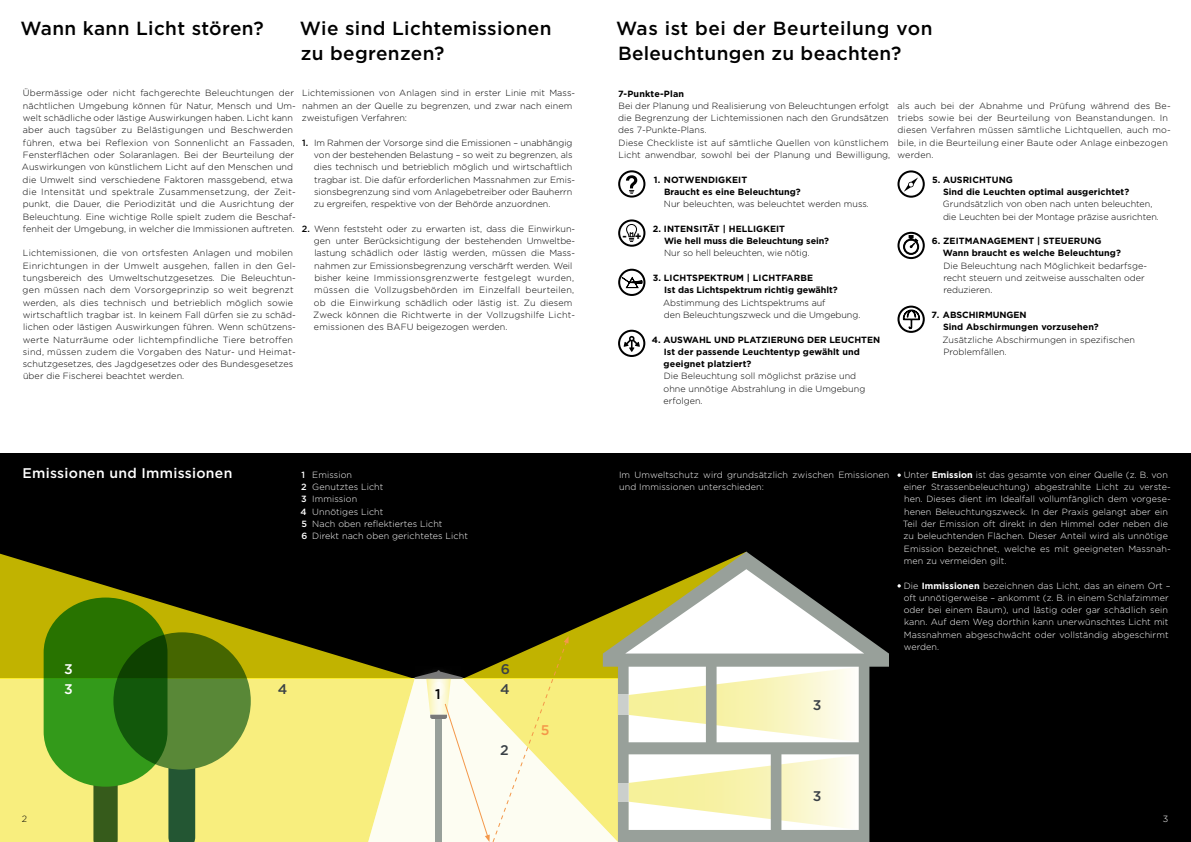
<style>
.page{position:relative;width:1191px;height:842px;background:#fff}
.page>*{position:absolute;margin:0;border:0;box-sizing:border-box;transform-origin:0 0}
.t1{font:500 19px/24.6px "Gotham";letter-spacing:.02em;color:#000}
.t2{font:500 14px/20.9px "Gotham";letter-spacing:.02em;color:#fff}
.t3{font:500 14px "Gotham";color:#394046}
.t4{font:500 14px "Gotham";color:#000}
.t5{font:500 14px "Gotham";color:#f4984a}
.t6{font:700 10.8px "Gotham";color:#000}
.t7{font:300 9px/12.3px "Gotham";letter-spacing:.01em;color:#000}
.t8{font:300 9px/12.3px "Gotham";letter-spacing:.01em;color:#fff}
.t9{font:700 9px/12.3px "Gotham";letter-spacing:.005em;color:#000}
.s1{font-weight:500}
.s2{font-weight:700}
</style>
<div class="page">
<div style="left:0;top:453px;width:1191px;height:389px;background:#000"></div>
<svg style="left:558px;top:616px;width:45px;height:63px;fill:#c1b300"></svg>
<svg style="left:0;top:553px;width:414px;height:126px"></svg>
<div style="left:0;top:679px;width:628px;height:163px;background:#f8ee7e"></div>
<svg style="left:368px;top:681px;width:235px;height:161px"></svg>
<svg style="left:44px;top:597px;width:151px;height:245px"></svg>
<svg style="left:113px;top:632px;width:138px;height:138px;background:#3c6e1b"></svg>
<svg style="left:603px;top:552px;width:286px;height:290px"></svg>
<svg style="left:414px;top:636px;width:154px;height:206px"></svg>
<svg style="left:898px;top:171px;width:25px;height:26px"></svg>
<div style="left:897px;top:170px;width:27px;height:28px;border:2px solid #000;border-radius:50%"></div>
<svg style="left:903px;top:177px;width:15px;height:15px"></svg>
<svg style="left:898px;top:233px;width:25px;height:25px"></svg>
<div style="left:897px;top:232px;width:27px;height:27px;border:2px solid #000;border-radius:50%"></div>
<svg style="left:903px;top:235px;width:16px;height:20px"></svg>
<svg style="left:898px;top:307px;width:25px;height:25px"></svg>
<div style="left:897px;top:306px;width:27px;height:27px;border:2px solid #000;border-radius:50%"></div>
<svg style="left:902px;top:309px;width:18px;height:24px"></svg>
<svg style="left:619px;top:171px;width:25px;height:26px"></svg>
<div style="left:618px;top:170px;width:27px;height:28px;border:2px solid #000;border-radius:50%"></div>
<svg style="left:626px;top:175px;width:11px;height:19px"></svg>
<svg style="left:619px;top:220px;width:25px;height:26px"></svg>
<div style="left:618px;top:219px;width:27px;height:28px;border:2px solid #000;border-radius:50%"></div>
<svg style="left:626px;top:224px;width:11px;height:18px"></svg>
<svg style="left:619px;top:270px;width:25px;height:25px"></svg>
<div style="left:618px;top:269px;width:27px;height:27px;border:2px solid #000;border-radius:50%"></div>
<svg style="left:621px;top:276px;width:21px;height:12px"></svg>
<svg style="left:619px;top:331px;width:25px;height:25px"></svg>
<div style="left:618px;top:330px;width:27px;height:27px;border:2px solid #000;border-radius:50%"></div>
<svg style="left:623px;top:336px;width:17px;height:16px"></svg>
<div style="left:618px;top:695px;width:10px;height:20px;background:#cbcfcc"></div>
<div style="left:618px;top:783px;width:10px;height:19px;background:#cbcfcc"></div>
<h1 class="t1" style="left:21px;top:16px;width:245px">Wann kann Licht stören?</h1>
<h1 class="t1" style="left:300px;top:16px;width:253px">Wie sind Lichtemissionen zu begrenzen?</h1>
<p class="t7" style="left:22px;top:87px;width:275px">Übermässige oder nicht fachgerechte Beleuchtungen der nächtlichen Umgebung können für Natur, Mensch und Um&shy;welt schädliche oder lästige Auswirkungen haben. Licht kann aber auch tagsüber zu Belästigungen und Beschwerden führen, etwa bei Reflexion von Sonnenlicht an Fassaden, Fensterflächen oder Solaranlagen. Bei der Beurteilung der Auswirkungen von künstlichem Licht auf den Menschen und die Umwelt sind verschiedene Faktoren massgebend, etwa die Intensität und spektrale Zusammensetzung, der Zeit&shy;punkt, die Dauer, die Periodizität und die Ausrichtung der Beleuchtung. Eine wichtige Rolle spielt zudem die Beschaf&shy;fenheit der Umgebung, in welcher die Immissionen auftreten.</p>
<p class="t7" style="left:23px;top:247px;width:275px">Lichtemissionen, die von ortsfesten Anlagen und mobilen Einrichtungen in der Umwelt ausgehen, fallen in den Gel&shy;tungsbereich des Umweltschutzgesetzes. Die Beleuchtun&shy;gen müssen nach dem Vorsorgeprinzip so weit begrenzt werden, als dies technisch und betrieblich möglich sowie wirtschaftlich tragbar ist. In keinem Fall dürfen sie zu schäd&shy;lichen oder lästigen Auswirkungen führen. Wenn schützens&shy;werte Naturräume oder lichtempfindliche Tiere betroffen sind, müssen zudem die Vorgaben des Natur- und Heimat&shy;schutzgesetzes, des Jagdgesetzes oder des Bundesgesetzes über die Fischerei beachtet werden.</p>
<p class="t7" style="left:302px;top:87px;width:275px">Lichtemissionen von Anlagen sind in erster Linie mit Mass&shy;nahmen an der Quelle zu begrenzen, und zwar nach einem zweistufigen Verfahren:</p>
<p class="t7" style="left:314px;top:136px;width:263px;text-indent:-12px"><span class="s1">1.</span> Im Rahmen der Vorsorge sind die Emissionen – unabhängig von der bestehenden Belastung – so weit zu begrenzen, als dies technisch und betrieblich möglich und wirtschaftlich tragbar ist. Die dafür erforderlichen Massnahmen zur Emis&shy;sionsbegrenzung sind vom Anlagebetreiber oder Bauherrn zu ergreifen, respektive von der Behörde anzuordnen.</p>
<p class="t7" style="left:313px;top:222px;width:263px;text-indent:-11px"><span class="s1">2.</span> Wenn feststeht oder zu erwarten ist, dass die Einwirkun&shy;gen unter Berücksichtigung der bestehenden Umweltbe&shy;lastung schädlich oder lästig werden, müssen die Mass&shy;nahmen zur Emissionsbegrenzung verschärft werden. Weil bisher keine Immissionsgrenzwerte festgelegt wurden, müssen die Vollzugsbehörden im Einzelfall beurteilen, ob die Einwirkung schädlich oder lästig ist. Zu diesem Zweck können die Richtwerte in der Vollzugshilfe Licht&shy;emissionen des BAFU beigezogen werden.</p>
<h2 class="t2" style="left:23px;top:462px;width:211px">Emissionen und Immissionen</h2>
<p class="t8" style="left:300px;top:468px;width:169px"><span class="s1">1</span> Emission<br><span class="s1">2</span> Genutztes Licht<br><span class="s1">3</span> Immission<br><span class="s1">4</span> Unnötiges Licht<br><span class="s1">5</span> Nach oben reflektiertes Licht<br><span class="s1">6</span> Direkt nach oben gerichtetes Licht</p>
<h2 class="t2" style="left:64px;top:658px;width:10px">3<br>3</h2>
<h2 class="t3" style="left:501px;top:659px;width:11px">6</h2>
<h2 class="t3" style="left:278px;top:680px;width:11px">4</h2>
<h2 class="t3" style="left:500px;top:680px;width:11px">4</h2>
<h2 class="t4" style="left:435px;top:684px;width:7px">1</h2>
<h2 class="t3" style="left:500px;top:741px;width:10px">2</h2>
<h2 class="t5" style="left:541px;top:721px;width:10px">5</h2>
<h1 class="t1" style="left:616px;top:16px;width:318px">Was ist bei der Beurteilung von<br>Beleuchtungen zu beachten?</h1>
<p class="t9" style="left:618px;top:87px;width:68px">7-Punkte-Plan</p>
<p class="t7" style="left:618px;top:99px;width:274px">Bei der Planung und Realisierung von Beleuchtungen erfolgt die Begrenzung der Lichtemissionen nach den Grundsätzen des 7-Punkte-Plans.<br>Diese Checkliste ist auf sämtliche Quellen von künstlichem Licht anwendbar, sowohl bei der Planung und Bewilligung,</p>
<p class="t7" style="left:897px;top:99px;width:275px">als auch bei der Abnahme und Prüfung während des Be&shy;triebs sowie bei der Beurteilung von Beanstandungen. In diesen Verfahren müssen sämtliche Lichtquellen, auch mo&shy;bile, in die Beurteilung einer Baute oder Anlage einbezogen werden.</p>
<p class="t6" style="left:622px;top:229px;width:21px">- +</p>
<p class="t9" style="left:664px;top:173px;width:138px;text-indent:-10px">1. NOTWENDIGKEIT<br>Braucht es eine Beleuchtung?</p>
<p class="t7" style="left:664px;top:198px;width:207px">Nur beleuchten, was beleuchtet werden muss.</p>
<p class="t9" style="left:664px;top:222px;width:167px;text-indent:-11px">2. INTENSITÄT | HELLIGKEIT<br>Wie hell muss die Beleuchtung sein?</p>
<p class="t7" style="left:664px;top:247px;width:147px">Nur so hell beleuchten, wie nötig.</p>
<p class="t9" style="left:664px;top:272px;width:175px;text-indent:-12px">3. LICHTSPEKTRUM | LICHTFARBE<br>Ist das Lichtspektrum richtig gewählt?</p>
<p class="t7" style="left:663px;top:296px;width:199px">Abstimmung des Lichtspektrums auf<br>den Beleuchtungszweck und die Umgebung.</p>
<p class="t9" style="left:663px;top:333px;width:218px;text-indent:-12px">4. AUSWAHL UND PLATZIERUNG DER LEUCHTEN<br>Ist der passende Leuchtentyp gewählt und geeignet platziert?</p>
<p class="t7" style="left:663px;top:370px;width:203px">Die Beleuchtung soll möglichst präzise und ohne unnötige Abstrahlung in die Umgebung erfolgen.</p>
<p class="t9" style="left:943px;top:173px;width:188px;text-indent:-11px">5. AUSRICHTUNG<br>Sind die Leuchten optimal ausgerichtet?</p>
<p class="t7" style="left:943px;top:198px;width:217px">Grundsätzlich von oben nach unten beleuchten, die Leuchten bei der Montage präzise ausrichten.</p>
<p class="t9" style="left:943px;top:235px;width:179px;text-indent:-11px">6. ZEITMANAGEMENT | STEUERUNG<br>Wann braucht es welche Beleuchtung?</p>
<p class="t7" style="left:943px;top:259px;width:205px">Die Beleuchtung nach Möglichkeit bedarfsge&shy;recht steuern und zeitweise ausschalten oder reduzieren.</p>
<p class="t9" style="left:943px;top:308px;width:157px;text-indent:-11px">7. ABSCHIRMUNGEN<br>Sind Abschirmungen vorzusehen?</p>
<p class="t7" style="left:942px;top:333px;width:194px">Zusätzliche Abschirmungen in spezifischen<br>Problemfällen.</p>
<p class="t8" style="left:619px;top:468px;width:272px">Im Umweltschutz wird grundsätzlich zwischen Emissionen und Immissionen unterschieden:</p>
<p class="t8" style="left:902px;top:468px;width:269px">Unter <span class="s2">Emission</span> ist das gesamte von einer Quelle (z. B. von einer Strassenbeleuchtung) abgestrahlte Licht zu verste&shy;hen. Dieses dient im Idealfall vollumfänglich dem vorgese&shy;henen Beleuchtungszweck. In der Praxis gelangt aber ein Teil der Emission oft direkt in den Himmel oder neben die zu beleuchtenden Flächen. Dieser Anteil wird als unnötige Emission bezeichnet, welche es mit geeigneten Massnah&shy;men zu vermeiden gilt.</p>
<p class="t8" style="left:903px;top:579px;width:268px">Die <span class="s2">Immissionen</span> bezeichnen das Licht, das an einem Ort – oft unnötigerweise – ankommt (z. B. in einem Schlafzimmer oder bei einem Baum), und lästig oder gar schädlich sein kann. Auf dem Weg dorthin kann unerwünschtes Licht mit Massnahmen abgeschwächt oder vollständig abgeschirmt werden.</p>
<h2 class="t3" style="left:813px;top:696px;width:10px">3</h2>
<h2 class="t3" style="left:813px;top:786px;width:10px">3</h2>
<p class="t7" style="left:22px;top:813px;width:7px">2</p>
<p class="t8" style="left:1162px;top:813px;width:7px">3</p>
</div>
